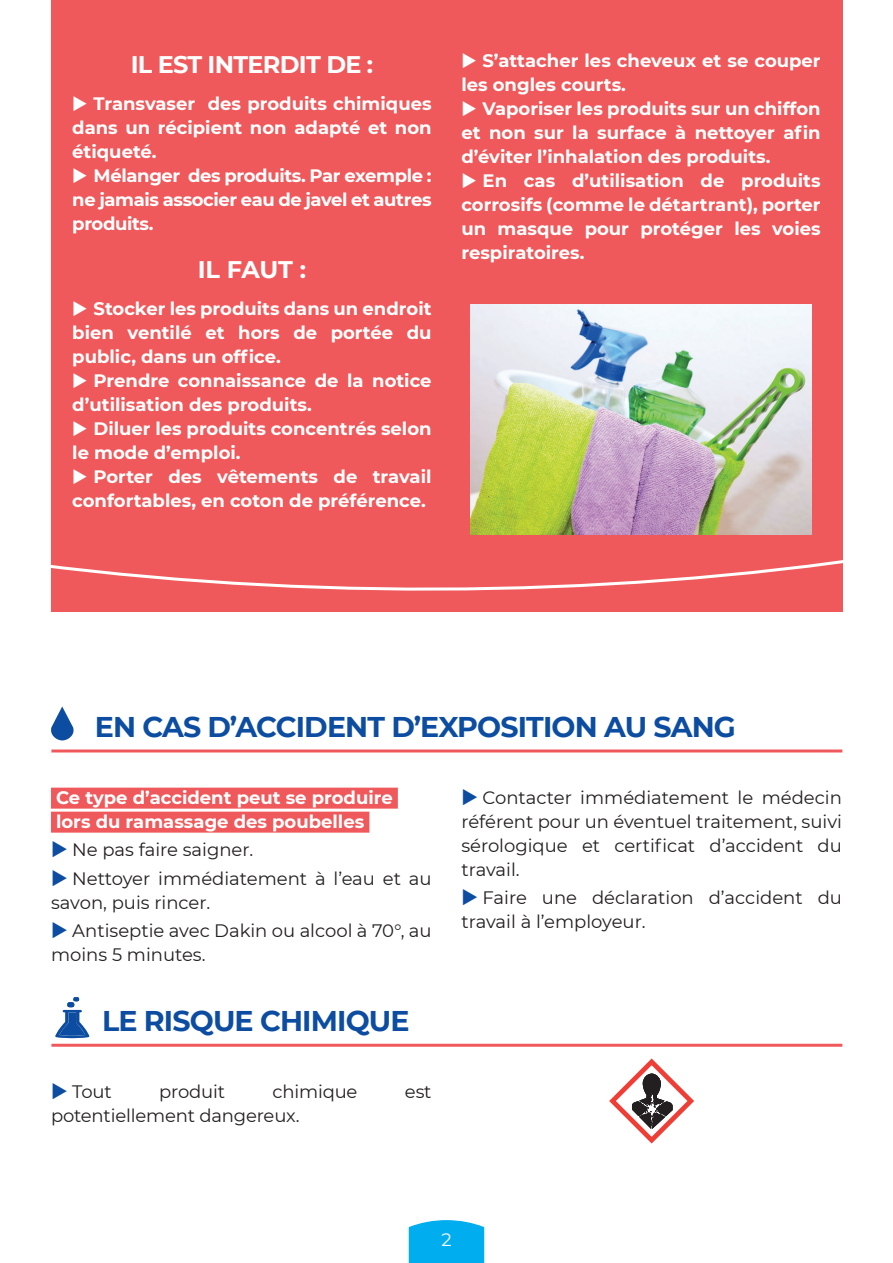
<style>
.page{position:relative;width:893px;height:1263px;background:#fff}
.page>*{position:absolute;margin:0;border:0;box-sizing:border-box;transform-origin:0 0}
.t1{font:700 28.5px "Montserrat";letter-spacing:-.03em;color:#0d4da1}
.t2{font:700 24px "Montserrat";letter-spacing:-.03em;color:#fff}
.t3{font:700 18px/24px "Montserrat";color:#fff;text-align:justify}
.t4{font:18px/24px "Montserrat";color:#231f20}
.t5{font:18px "Montserrat";color:#fff}
</style>
<div class="page">
<svg style="left:408px;top:1220px;width:77px;height:43px;background:#13b4f0"></svg>
<div style="left:51px;top:0;width:791px;height:611px;background:#f0595b"></div>
<svg style="left:51px;top:551px;width:792px;height:50px"></svg>
<img style="left:471px;top:305px;width:340px;height:229px">
<svg style="left:51px;top:706px;width:23px;height:34px"></svg>
<hr style="left:51px;top:749px;width:791px;height:3px;background:#f0595b">
<div style="left:51px;top:788px;width:347px;height:21px;background:#f0595b"></div>
<div style="left:51px;top:812px;width:318px;height:21px;background:#f0595b"></div>
<hr style="left:51px;top:1044px;width:791px;height:3px;background:#f0595b">
<svg style="left:55px;top:997px;width:34px;height:41px"></svg>
<svg style="left:609px;top:1058px;width:85px;height:85px"></svg>
<h2 class="t2" style="left:131px;top:47px;width:244px">IL EST INTERDIT DE :</h2>
<p class="t3" style="left:72px;top:91px;width:361px;text-indent:21px">Transvaser des produits chimiques dans un récipient non adapté et non étiqueté.</p>
<p class="t3" style="left:72px;top:163px;width:361px;text-indent:21px">Mélanger des produits. Par exemple : ne jamais associer eau de javel et autres produits.</p>
<h2 class="t2" style="left:198px;top:252px;width:110px">IL FAUT :</h2>
<p class="t3" style="left:72px;top:295px;width:361px;text-indent:21px">Stocker les produits dans un endroit bien ventilé et hors de portée du public, dans un office.</p>
<p class="t3" style="left:72px;top:367px;width:361px;text-indent:21px">Prendre connaissance de la notice d’utilisation des produits.</p>
<p class="t3" style="left:72px;top:415px;width:361px;text-indent:21px">Diluer les produits concentrés selon le mode d’emploi.</p>
<p class="t3" style="left:72px;top:463px;width:361px;text-indent:21px">Porter des vêtements de travail confortables, en coton de préférence.</p>
<p class="t3" style="left:461px;top:48px;width:361px;text-indent:21px">S’attacher les cheveux et se couper les ongles courts.</p>
<p class="t3" style="left:461px;top:96px;width:361px;text-indent:21px">Vaporiser les produits sur un chiffon et non sur la surface à nettoyer afin d’éviter l’inhalation des produits.</p>
<p class="t3" style="left:461px;top:168px;width:361px;text-indent:21px">En cas d’utilisation de produits corrosifs (comme le détartrant), porter un masque pour protéger les voies respiratoires.</p>
<h1 class="t1" style="left:95px;top:706px;width:643px">EN CAS D’ACCIDENT D’EXPOSITION AU SANG</h1>
<p class="t3" style="left:56px;top:785px;width:338px">Ce type d’accident peut se produire lors du ramassage des poubelles</p>
<p class="t4" style="left:72px;top:835px;width:361px;line-height:28.2px">Ne pas faire saigner.<br>Nettoyer immédiatement à l’eau et au</p>
<p class="t4" style="left:72px;top:887px;width:361px;line-height:28.2px;text-indent:-21px">savon, puis rincer.<br>Antiseptie avec Dakin ou alcool à 70°, au</p>
<p class="t4" style="left:51px;top:942px;width:156px">moins 5 minutes.</p>
<h1 class="t1" style="left:102px;top:1001px;width:309px">LE RISQUE CHIMIQUE</h1>
<p class="t4" style="left:72px;top:1079px;width:41px">Tout</p>
<p class="t4" style="left:159px;top:1079px;width:67px">produit</p>
<p class="t4" style="left:273px;top:1079px;width:86px">chimique</p>
<p class="t4" style="left:405px;top:1079px;width:28px">est</p>
<p class="t4" style="left:51px;top:1103px;width:250px">potentiellement dangereux.</p>
<p class="t4" style="left:461px;top:785px;width:382px;text-align:justify;text-indent:21px">Contacter immédiatement le médecin référent pour un éventuel traitement, suivi sérologique et certificat d’accident du travail.</p>
<p class="t4" style="left:461px;top:885px;width:382px;text-indent:21px">Faire une déclaration d’accident du travail à l’employeur.</p>
<p class="t5" style="left:441px;top:1227px;width:12px">2</p>
</div>
